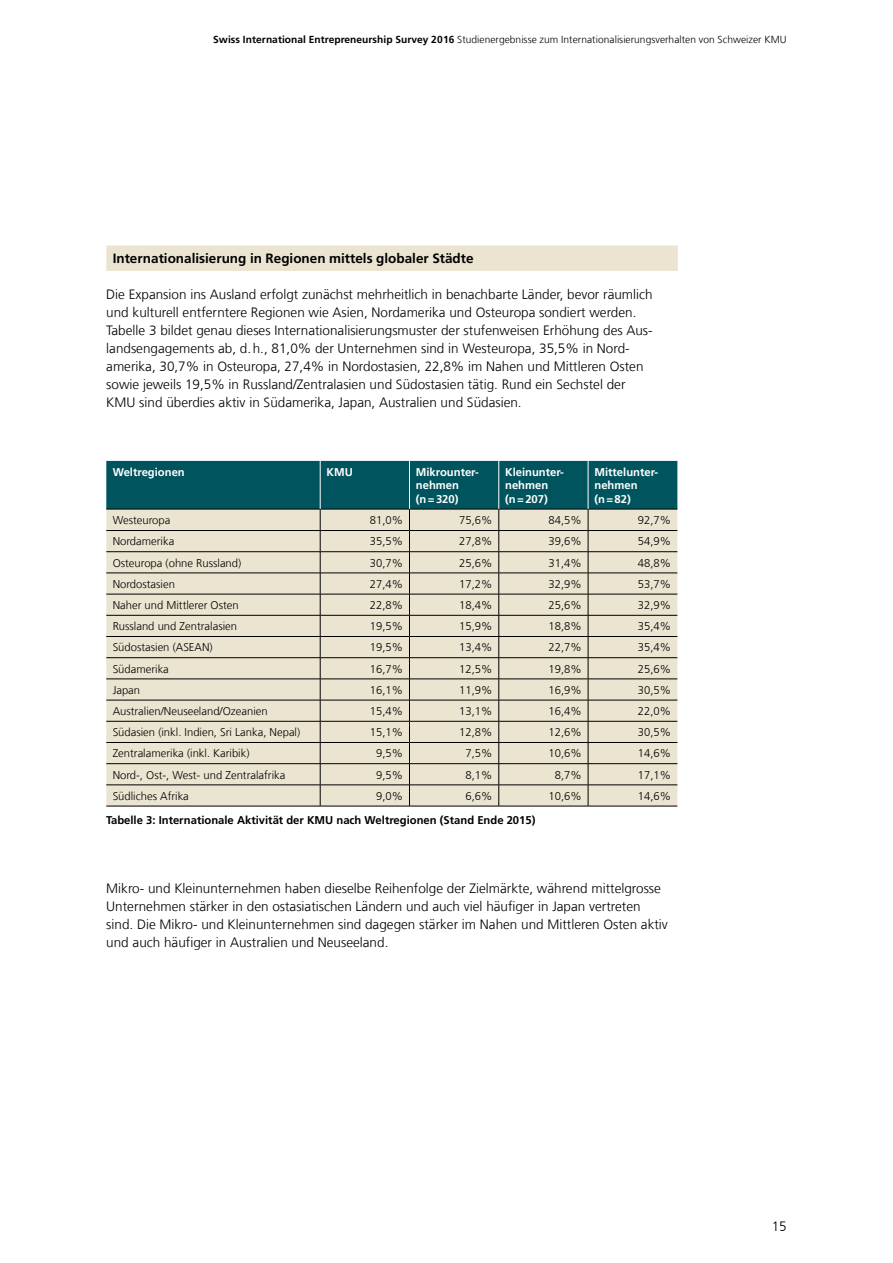
<style>
.page{position:relative;width:893px;height:1263px;background:#fff}
.page>*{position:absolute;margin:0;border:0;box-sizing:border-box;transform-origin:0 0}
.t1{font:300 13.5px/18px "Frutiger LT Com";color:#000}
.t2{font:700 13.5px "Frutiger LT Com";color:#000}
.t3{font:300 11.25px "Frutiger LT Com";color:#000}
.t4{font:700 11.25px/13.5px "Frutiger LT Com";color:#fff}
.t5{font:700 11.25px "Frutiger LT Com";color:#000}
.t6{font:300 10.2px "Frutiger LT Com";letter-spacing:.005em;color:#000}
.s1{font-weight:700}
</style>
<div class="page">
<div style="left:106px;top:245px;width:572px;height:26px;background:#ebe4d1"></div>
<hr style="left:106px;top:806px;width:214px;height:1px;background:#000">
<hr style="left:320px;top:806px;width:89px;height:1px;background:#000">
<hr style="left:409px;top:806px;width:90px;height:1px;background:#000">
<svg style="left:106px;top:461px;width:571px;height:345px;background:#c1c7b8"></svg>
<hr style="left:499px;top:551px;width:89px;height:1px;background:#000">
<hr style="left:499px;top:573px;width:89px;height:1px;background:#000">
<hr style="left:499px;top:594px;width:89px;height:1px;background:#000">
<hr style="left:499px;top:615px;width:89px;height:1px;background:#000">
<hr style="left:499px;top:636px;width:89px;height:1px;background:#000">
<hr style="left:499px;top:657px;width:89px;height:1px;background:#000">
<hr style="left:499px;top:679px;width:89px;height:1px;background:#000">
<hr style="left:499px;top:700px;width:89px;height:1px;background:#000">
<hr style="left:499px;top:721px;width:89px;height:1px;background:#000">
<hr style="left:499px;top:742px;width:89px;height:1px;background:#000">
<hr style="left:499px;top:763px;width:89px;height:1px;background:#000">
<hr style="left:499px;top:785px;width:89px;height:1px;background:#000">
<hr style="left:499px;top:806px;width:89px;height:1px;background:#000">
<hr style="left:588px;top:551px;width:89px;height:1px;background:#000">
<hr style="left:588px;top:573px;width:89px;height:1px;background:#000">
<hr style="left:588px;top:594px;width:89px;height:1px;background:#000">
<hr style="left:588px;top:615px;width:89px;height:1px;background:#000">
<hr style="left:588px;top:636px;width:89px;height:1px;background:#000">
<hr style="left:588px;top:657px;width:89px;height:1px;background:#000">
<hr style="left:588px;top:679px;width:89px;height:1px;background:#000">
<hr style="left:588px;top:700px;width:89px;height:1px;background:#000">
<hr style="left:588px;top:721px;width:89px;height:1px;background:#000">
<hr style="left:588px;top:742px;width:89px;height:1px;background:#000">
<hr style="left:588px;top:763px;width:89px;height:1px;background:#000">
<hr style="left:588px;top:785px;width:89px;height:1px;background:#000">
<hr style="left:588px;top:806px;width:89px;height:1px;background:#000">
<hr style="left:320px;top:461px;width:1px;height:48px;background:#fff">
<hr style="left:409px;top:461px;width:1px;height:48px;background:#fff">
<hr style="left:499px;top:461px;width:1px;height:48px;background:#fff">
<hr style="left:588px;top:461px;width:1px;height:48px;background:#fff">
<p class="t6" style="left:213px;top:33px;width:575px"><span class="s1">Swiss International Entrepreneurship Survey 2016</span> Studienergebnisse zum Internationalisierungsverhalten von Schweizer KMU</p>
<p class="t2" style="left:113px;top:250px;width:362px">Internationalisierung in Regionen mittels globaler Städte</p>
<p class="t1" style="left:106px;top:285px;width:548px">Die Expansion ins Ausland erfolgt zunächst mehrheitlich in benachbarte Länder, bevor räumlich und kulturell entferntere Regionen wie Asien, Nordamerika und Osteuropa sondiert werden.<br>Tabelle 3 bildet genau dieses Internationalisierungsmuster der stufenweisen Erhöhung des Aus&shy;landsengagements ab, d.h., 81,0% der Unternehmen sind in Westeuropa, 35,5% in Nord&shy;amerika, 30,7% in Osteuropa, 27,4% in Nordostasien, 22,8% im Nahen und Mittleren Osten sowie jeweils 19,5% in Russland/Zentralasien und Südostasien tätig. Rund ein Sechstel der KMU sind überdies aktiv in Südamerika, Japan, Australien und Südasien.</p>
<p class="t4" style="left:113px;top:465px;width:74px">Weltregionen</p>
<p class="t4" style="left:327px;top:465px;width:28px">KMU</p>
<p class="t4" style="left:416px;top:465px;width:64px">Mikrounter&shy;nehmen (n=320)</p>
<p class="t4" style="left:505px;top:465px;width:60px">Kleinunter&shy;nehmen (n=207)</p>
<p class="t4" style="left:594px;top:465px;width:65px">Mittelunter&shy;nehmen (n=82)</p>
<p class="t3" style="left:113px;top:514px;width:59px">Westeuropa</p>
<p class="t3" style="left:370px;top:514px;width:35px">81,0%</p>
<p class="t3" style="left:459px;top:514px;width:35px">75,6%</p>
<p class="t3" style="left:549px;top:514px;width:35px">84,5%</p>
<p class="t3" style="left:638px;top:514px;width:35px">92,7%</p>
<p class="t3" style="left:113px;top:535px;width:63px">Nordamerika</p>
<p class="t3" style="left:370px;top:535px;width:35px">35,5%</p>
<p class="t3" style="left:459px;top:535px;width:35px">27,8%</p>
<p class="t3" style="left:549px;top:535px;width:35px">39,6%</p>
<p class="t3" style="left:638px;top:535px;width:35px">54,9%</p>
<p class="t3" style="left:113px;top:556px;width:130px">Osteuropa (ohne Russland)</p>
<p class="t3" style="left:370px;top:556px;width:35px">30,7%</p>
<p class="t3" style="left:459px;top:556px;width:35px">25,6%</p>
<p class="t3" style="left:549px;top:556px;width:35px">31,4%</p>
<p class="t3" style="left:638px;top:556px;width:35px">48,8%</p>
<p class="t3" style="left:113px;top:577px;width:64px">Nordostasien</p>
<p class="t3" style="left:370px;top:577px;width:35px">27,4%</p>
<p class="t3" style="left:459px;top:577px;width:35px">17,2%</p>
<p class="t3" style="left:549px;top:577px;width:35px">32,9%</p>
<p class="t3" style="left:638px;top:577px;width:35px">53,7%</p>
<p class="t3" style="left:113px;top:598px;width:128px">Naher und Mittlerer Osten</p>
<p class="t3" style="left:370px;top:598px;width:35px">22,8%</p>
<p class="t3" style="left:459px;top:598px;width:35px">18,4%</p>
<p class="t3" style="left:549px;top:598px;width:35px">25,6%</p>
<p class="t3" style="left:638px;top:598px;width:35px">32,9%</p>
<p class="t3" style="left:113px;top:620px;width:126px">Russland und Zentralasien</p>
<p class="t3" style="left:370px;top:620px;width:35px">19,5%</p>
<p class="t3" style="left:459px;top:620px;width:35px">15,9%</p>
<p class="t3" style="left:549px;top:620px;width:35px">18,8%</p>
<p class="t3" style="left:638px;top:620px;width:35px">35,4%</p>
<p class="t3" style="left:113px;top:641px;width:102px">Südostasien (ASEAN)</p>
<p class="t3" style="left:370px;top:641px;width:35px">19,5%</p>
<p class="t3" style="left:459px;top:641px;width:35px">13,4%</p>
<p class="t3" style="left:549px;top:641px;width:35px">22,7%</p>
<p class="t3" style="left:638px;top:641px;width:35px">35,4%</p>
<p class="t3" style="left:113px;top:662px;width:58px">Südamerika</p>
<p class="t3" style="left:370px;top:662px;width:35px">16,7%</p>
<p class="t3" style="left:459px;top:662px;width:35px">12,5%</p>
<p class="t3" style="left:549px;top:662px;width:35px">19,8%</p>
<p class="t3" style="left:638px;top:662px;width:35px">25,6%</p>
<p class="t3" style="left:113px;top:683px;width:29px">Japan</p>
<p class="t3" style="left:370px;top:683px;width:35px">16,1%</p>
<p class="t3" style="left:459px;top:683px;width:35px">11,9%</p>
<p class="t3" style="left:549px;top:683px;width:35px">16,9%</p>
<p class="t3" style="left:638px;top:683px;width:35px">30,5%</p>
<p class="t3" style="left:113px;top:704px;width:157px">Australien/Neuseeland/Ozeanien</p>
<p class="t3" style="left:370px;top:704px;width:35px">15,4%</p>
<p class="t3" style="left:459px;top:704px;width:35px">13,1%</p>
<p class="t3" style="left:549px;top:704px;width:35px">16,4%</p>
<p class="t3" style="left:638px;top:704px;width:35px">22,0%</p>
<p class="t3" style="left:113px;top:726px;width:189px">Südasien (inkl. Indien, Sri Lanka, Nepal)</p>
<p class="t3" style="left:370px;top:726px;width:35px">15,1%</p>
<p class="t3" style="left:459px;top:726px;width:35px">12,8%</p>
<p class="t3" style="left:549px;top:726px;width:35px">12,6%</p>
<p class="t3" style="left:638px;top:726px;width:35px">30,5%</p>
<p class="t3" style="left:113px;top:747px;width:138px">Zentralamerika (inkl. Karibik)</p>
<p class="t3" style="left:376px;top:747px;width:28px">9,5%</p>
<p class="t3" style="left:465px;top:747px;width:28px">7,5%</p>
<p class="t3" style="left:549px;top:747px;width:35px">10,6%</p>
<p class="t3" style="left:638px;top:747px;width:35px">14,6%</p>
<p class="t3" style="left:113px;top:768px;width:174px">Nord-, Ost-, West- und Zentralafrika</p>
<p class="t3" style="left:376px;top:768px;width:28px">9,5%</p>
<p class="t3" style="left:465px;top:768px;width:28px">8,1%</p>
<p class="t3" style="left:555px;top:768px;width:28px">8,7%</p>
<p class="t3" style="left:638px;top:768px;width:35px">17,1%</p>
<p class="t3" style="left:113px;top:789px;width:78px">Südliches Afrika</p>
<p class="t3" style="left:376px;top:789px;width:28px">9,0%</p>
<p class="t3" style="left:465px;top:789px;width:28px">6,6%</p>
<p class="t3" style="left:549px;top:789px;width:35px">10,6%</p>
<p class="t3" style="left:638px;top:789px;width:35px">14,6%</p>
<p class="t5" style="left:106px;top:814px;width:431px">Tabelle 3: Internationale Aktivität der KMU nach Weltregionen (Stand Ende 2015)</p>
<p class="t1" style="left:106px;top:879px;width:563px">Mikro- und Kleinunternehmen haben dieselbe Reihenfolge der Zielmärkte, während mittelgrosse Unternehmen stärker in den ostasiatischen Ländern und auch viel häufiger in Japan vertreten sind. Die Mikro- und Kleinunternehmen sind dagegen stärker im Nahen und Mittleren Osten aktiv und auch häufiger in Australien und Neuseeland.</p>
<p class="t1" style="left:772px;top:1217px;width:17px">15</p>
</div>
